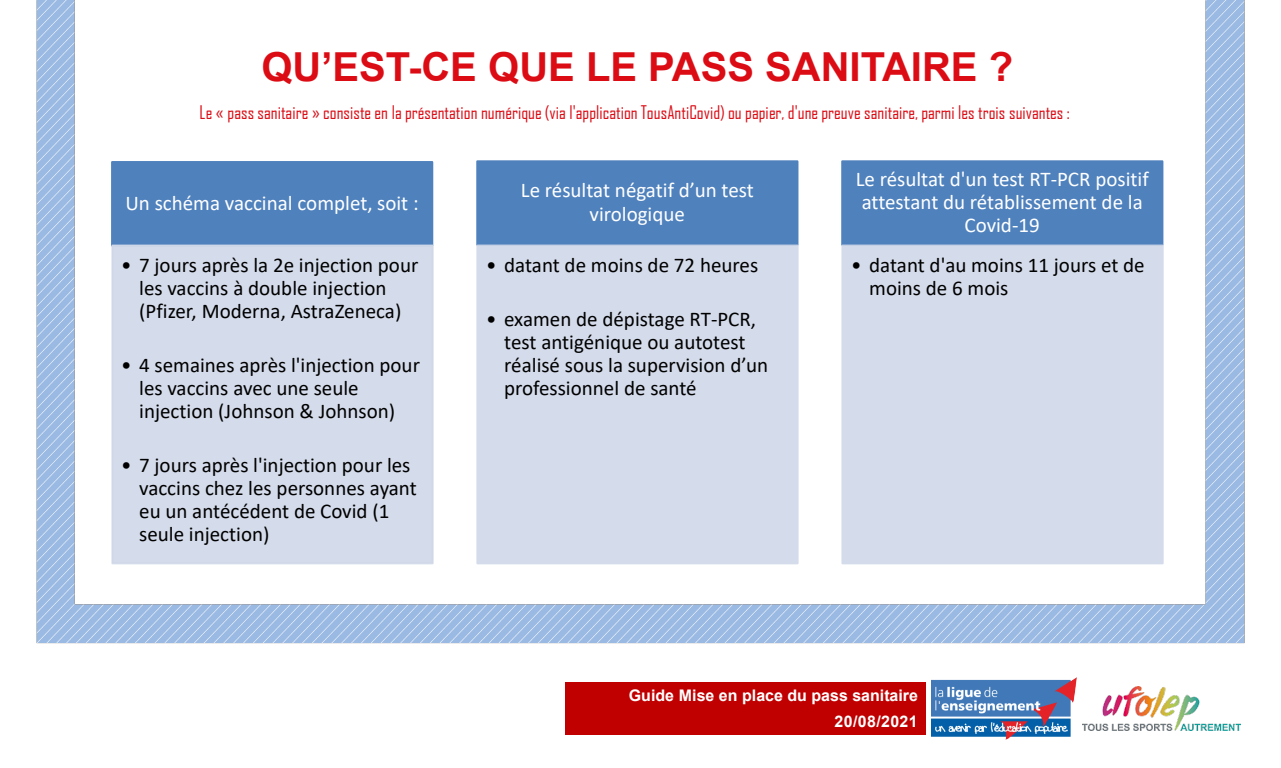
<style>
.page{position:relative;width:1281px;height:768px;background:#fff}
.page>*{position:absolute;margin:0;border:0;box-sizing:border-box;transform-origin:0 0}
.t1{font:700 40px "Arial";color:#dc0c15}
.t2{font:21px/23.1px "Calibri";color:#000}
.t3{font:21px/23.1px "Calibri";color:#fff;text-align:center}
.t4{font:18px "Agency FB";color:#dc0c15}
.t5{font:700 16px "Arial";color:#fff}
</style>
<div class="page">
<img style="left:36px;top:0;width:1209px;height:735px">
<div style="left:111px;top:161px;width:322px;height:86px;background:#4f81bd;border:2px solid #4f81bd"></div>
<div style="left:112px;top:246px;width:320px;height:317px;background:#d0d8e8"></div>
<div style="left:111px;top:245px;width:322px;height:319px;border:2px solid #d0d8e8"></div>
<div style="left:476px;top:160px;width:322px;height:86px;background:#4f81bd;border:2px solid #4f81bd"></div>
<div style="left:476px;top:245px;width:322px;height:319px;background:#d0d8e8;border:2px solid #d0d8e8"></div>
<div style="left:841px;top:160px;width:322px;height:86px;background:#4f81bd;border:2px solid #4f81bd"></div>
<div style="left:841px;top:245px;width:322px;height:319px;background:#d0d8e8;border:2px solid #d0d8e8"></div>
<img style="left:931px;top:677px;width:145px;height:63px">
<div style="left:565px;top:682px;width:360px;height:52px;background:#c00000"></div>
<img style="left:1082px;top:687px;width:158px;height:43px">
<p class="t1" style="left:261px;top:39px;width:753px">QU’EST-CE QUE LE PASS SANITAIRE ?</p>
<p class="t4" style="left:199px;top:101px;width:871px">Le « pass sanitaire » consiste en la présentation numérique (via l'application TousAntiCovid) ou papier, d'une preuve sanitaire, parmi les trois suivantes :</p>
<p class="t3" style="left:125px;top:191px;width:295px">Un schéma vaccinal complet, soit :</p>
<p class="t2" style="left:139px;top:253px;width:280px;text-indent:-18px">• 7 jours après la 2e injection pour les vaccins à double injection (Pfizer, Moderna, AstraZeneca)</p>
<p class="t2" style="left:139px;top:353px;width:282px;text-indent:-18px">• 4 semaines après l'injection pour les vaccins avec une seule injection (Johnson &amp; Johnson)</p>
<p class="t2" style="left:139px;top:453px;width:279px;text-indent:-18px">• 7 jours après l'injection pour les vaccins chez les personnes ayant eu un antécédent de Covid (1 seule injection)</p>
<p class="t3" style="left:520px;top:178px;width:234px">Le résultat négatif d’un test virologique</p>
<p class="t2" style="left:486px;top:253px;width:273px">• datant de moins de 72 heures</p>
<p class="t2" style="left:504px;top:307px;width:265px;text-indent:-18px">• examen de dépistage RT-PCR, test antigénique ou autotest réalisé sous la supervision d’un professionnel de santé</p>
<p class="t3" style="left:855px;top:167px;width:294px">Le résultat d'un test RT-PCR positif attestant du rétablissement de la<br>Covid-19</p>
<p class="t2" style="left:869px;top:253px;width:277px;text-indent:-18px">• datant d'au moins 11 jours et de moins de 6 mois</p>
<p class="t5" style="left:628px;top:685px;width:290px">Guide Mise en place du pass sanitaire</p>
<p class="t5" style="left:834px;top:710px;width:85px">20/08/2021</p>
</div>
